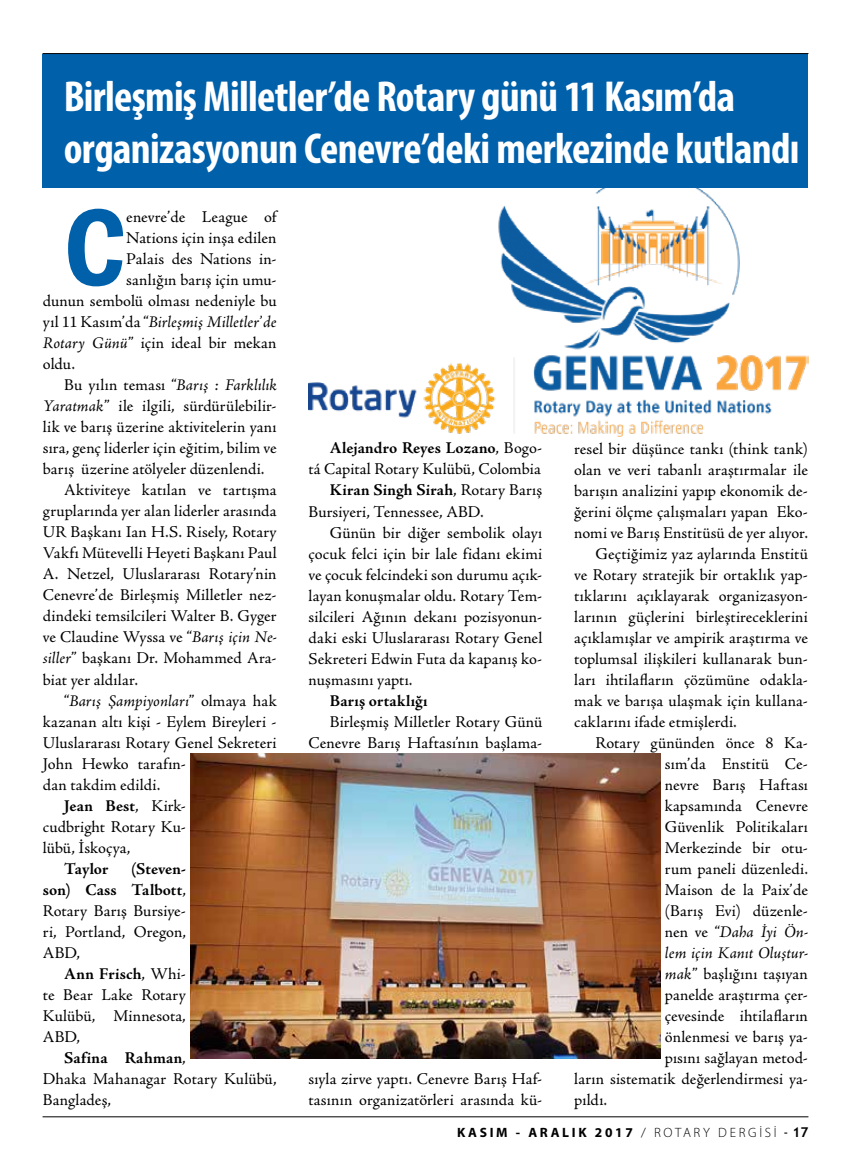
<style>
.page{position:relative;width:851px;height:1170px;background:#fff}
.page>*{position:absolute;margin:0;border:0;box-sizing:border-box;transform-origin:0 0}
.t1{font:700 102.3px "Tablet Gothic Narrow";color:#0060aa}
.t2{font:700 condensed 43.5px/52.2px "Myriad Pro";letter-spacing:-.015em;color:#fff}
.t3{font:16.5px/21px "Adobe Jenson Pro";letter-spacing:.01em;color:#000;text-align:justify}
.t4{font:italic 16.5px "Adobe Jenson Pro";letter-spacing:.005em;color:#000}
.t5{font:700 16.5px "Adobe Jenson Pro";letter-spacing:.01em;color:#000}
.t6{font:700 13.5px "Myriad Pro";letter-spacing:.2em;color:#000}
.s1{font-style:normal}
.s2{font-style:italic}
.s3{font-weight:400}
.s4{font-weight:700}
.s5{font-weight:300}
.s6{font-family:"Trebuchet MS";font-weight:400}
.s7{font-family:"Trebuchet MS"}
</style>
<div class="page">
<img style="left:308px;top:187px;width:499px;height:250px">
<div style="left:43px;top:54px;width:764px;height:133px;background:#0060aa"></div>
<img style="left:190px;top:753px;width:470px;height:305px">
<hr style="left:43px;top:53px;width:765px;height:1px;background:#000">
<hr style="left:43px;top:1116px;width:765px;height:1px;background:#000">
<h2 class="t2" style="left:64px;top:69px;width:737px">Birleşmiş Milletler’de Rotary günü 11 Kasım’da organizasyonun Cenevre’deki merkezinde kutlandı</h2>
<h1 class="t1" style="left:64px;top:176px;width:64px">C</h1>
<p class="t3" style="left:126px;top:207px;width:152px">enevre’de League of</p>
<p class="t3" style="left:126px;top:228px;width:152px">Nations için inşa edilen</p>
<p class="t3" style="left:126px;top:249px;width:152px">Palais des Nations in-</p>
<p class="t3" style="left:126px;top:270px;width:152px">sanlığın barış için umu-</p>
<p class="t3" style="left:43px;top:291px;width:235px">dunun sembolü olması nedeniyle bu</p>
<p class="t4" style="left:43px;top:313px;width:235px"><span class="s1">yıl 11 Kasım’da “</span>Birleşmiş Milletler’de</p>
<p class="t3" style="left:43px;top:333px;width:235px"><span class="s2">Rotary Günü</span>” için ideal bir mekan</p>
<p class="t3" style="left:43px;top:354px;width:34px">oldu.</p>
<p class="t4" style="left:64px;top:376px;width:214px"><span class="s1">Bu yılın teması “</span>Barış : Farklılık</p>
<p class="t3" style="left:43px;top:396px;width:235px"><span class="s2">Yaratmak</span>” ile ilgili, sürdürülebilir-</p>
<p class="t3" style="left:43px;top:417px;width:235px">lik ve barış üzerine aktivitelerin yanı</p>
<p class="t3" style="left:43px;top:438px;width:235px">sıra, genç liderler için eğitim, bilim ve</p>
<p class="t3" style="left:43px;top:459px;width:223px">barış üzerine atölyeler düzenlendi.</p>
<p class="t3" style="left:64px;top:480px;width:214px">Aktiviteye katılan ve tartışma</p>
<p class="t3" style="left:43px;top:501px;width:235px">gruplarında yer alan liderler arasında</p>
<p class="t3" style="left:43px;top:522px;width:235px">UR Başkanı Ian H.S. Risely, Rotary</p>
<p class="t3" style="left:43px;top:543px;width:235px">Vakfı Mütevelli Heyeti Başkanı Paul</p>
<p class="t3" style="left:43px;top:564px;width:235px">A. Netzel, Uluslararası Rotary’nin</p>
<p class="t3" style="left:43px;top:585px;width:235px">Cenevre’de Birleşmiş Milletler nez-</p>
<p class="t3" style="left:43px;top:606px;width:235px">dindeki temsilcileri Walter B. Gyger</p>
<p class="t3" style="left:43px;top:627px;width:235px">ve Claudine Wyssa ve “<span class="s2">Barış için Ne-</span></p>
<p class="t3" style="left:43px;top:648px;width:235px"><span class="s2">siller</span>” başkanı Dr. Mohammed Ara-</p>
<p class="t3" style="left:43px;top:669px;width:97px">biat yer aldılar.</p>
<p class="t4" style="left:64px;top:691px;width:214px"><span class="s1">“</span>Barış Şampiyonları<span class="s1">” olmaya hak</span></p>
<p class="t3" style="left:43px;top:711px;width:235px">kazanan altı kişi - Eylem Bireyleri -</p>
<p class="t3" style="left:43px;top:732px;width:235px">Uluslararası Rotary Genel Sekreteri</p>
<p class="t3" style="left:43px;top:753px;width:144px">John Hewko tarafın-</p>
<p class="t3" style="left:43px;top:774px;width:119px">dan takdim edildi.</p>
<p class="t5" style="left:64px;top:796px;width:123px">Jean Best<span class="s3">, Kirk-</span></p>
<p class="t3" style="left:43px;top:816px;width:144px">cudbright Rotary Ku-</p>
<p class="t3" style="left:43px;top:837px;width:89px">lübü, İskoçya,</p>
<p class="t5" style="left:64px;top:859px;width:46px">Taylor</p>
<p class="t3" style="left:43px;top:858px;width:144px;text-indent:88px"><span class="s4">(Steven&shy;son) Cass Talbott</span>, Rotary Barış Bursiye&shy;ri, Portland, Oregon, ABD,</p>
<p class="t3" style="left:43px;top:963px;width:144px;text-indent:21px"><span class="s4">Ann Frisch</span>, Whi&shy;te Bear Lake Rotary Kulübü, Minnesota, ABD,</p>
<p class="t3" style="left:43px;top:1047px;width:235px;text-align:left;text-indent:21px"><span class="s4">Safina Rahman</span>,<br>Dhaka Mahanagar Rotary Kulübü,<br>Bangladeş,</p>
<p class="t5" style="left:330px;top:439px;width:214px">Alejandro Reyes Lozano<span class="s3">, Bogo-</span></p>
<p class="t3" style="left:308px;top:459px;width:234px">tá Capital Rotary Kulübü, Colombia</p>
<p class="t5" style="left:330px;top:481px;width:214px">Kiran Singh Sirah<span class="s3">, Rotary Barış</span></p>
<p class="t3" style="left:308px;top:501px;width:177px">Bursiyeri, Tennessee, ABD.</p>
<p class="t3" style="left:330px;top:522px;width:214px">Günün bir diğer sembolik olayı</p>
<p class="t3" style="left:308px;top:543px;width:235px">çocuk felci için bir lale fidanı ekimi</p>
<p class="t3" style="left:308px;top:564px;width:235px">ve çocuk felcindeki son durumu açık-</p>
<p class="t3" style="left:308px;top:585px;width:235px">layan konuşmalar oldu. Rotary Tem-</p>
<p class="t3" style="left:308px;top:606px;width:235px">silcileri Ağının dekanı pozisyonun-</p>
<p class="t3" style="left:308px;top:627px;width:235px">daki eski Uluslararası Rotary Genel</p>
<p class="t3" style="left:308px;top:648px;width:235px">Sekreteri Edwin Futa da kapanış ko-</p>
<p class="t3" style="left:308px;top:669px;width:105px">nuşmasını yaptı.</p>
<p class="t5" style="left:330px;top:691px;width:99px">Barış ortaklığı</p>
<p class="t3" style="left:308px;top:711px;width:235px;text-align:right">Birleşmiş Milletler Rotary Günü<br>Cenevre Barış Haftası’nın başlama-</p>
<p class="t3" style="left:308px;top:1068px;width:235px">sıyla zirve yaptı. Cenevre Barış Haf&shy;tasının organizatörleri arasında kü-</p>
<p class="t3" style="left:574px;top:438px;width:235px">resel bir düşünce tankı (think tank)</p>
<p class="t3" style="left:574px;top:459px;width:235px">olan ve veri tabanlı araştırmalar ile</p>
<p class="t3" style="left:574px;top:480px;width:235px">barışın analizini yapıp ekonomik de-</p>
<p class="t3" style="left:574px;top:501px;width:235px">ğerini ölçme çalışmaları yapan Eko-</p>
<p class="t3" style="left:574px;top:522px;width:235px">nomi ve Barış Enstitüsü de yer alıyor.</p>
<p class="t3" style="left:595px;top:543px;width:214px">Geçtiğimiz yaz aylarında Enstitü</p>
<p class="t3" style="left:574px;top:564px;width:235px">ve Rotary stratejik bir ortaklık yap-</p>
<p class="t3" style="left:574px;top:585px;width:235px">tıklarını açıklayarak organizasyon-</p>
<p class="t3" style="left:574px;top:606px;width:235px">larının güçlerini birleştireceklerini</p>
<p class="t3" style="left:574px;top:627px;width:235px">açıklamışlar ve ampirik araştırma ve</p>
<p class="t3" style="left:574px;top:648px;width:235px">toplumsal ilişkileri kullanarak bun-</p>
<p class="t3" style="left:574px;top:669px;width:235px">ları ihtilafların çözümüne odakla-</p>
<p class="t3" style="left:574px;top:690px;width:235px">mak ve barışa ulaşmak için kullana-</p>
<p class="t3" style="left:574px;top:711px;width:164px">caklarını ifade etmişlerdi.</p>
<p class="t3" style="left:595px;top:732px;width:214px">Rotary gününden önce 8 Ka-</p>
<p class="t3" style="left:664px;top:753px;width:144px">sım’da Enstitü Ce-</p>
<p class="t3" style="left:664px;top:774px;width:144px">nevre Barış Haftası</p>
<p class="t3" style="left:664px;top:795px;width:144px">kapsamında Cenevre</p>
<p class="t3" style="left:664px;top:816px;width:144px">Güvenlik Politikaları</p>
<p class="t3" style="left:664px;top:837px;width:144px">Merkezinde bir otu-</p>
<p class="t3" style="left:664px;top:858px;width:144px">rum paneli düzenledi.</p>
<p class="t3" style="left:664px;top:879px;width:144px">Maison de la Paix’de</p>
<p class="t3" style="left:664px;top:900px;width:144px">(Barış Evi) düzenle-</p>
<p class="t4" style="left:664px;top:922px;width:144px"><span class="s1">nen ve “</span>Daha İyi Ön-</p>
<p class="t4" style="left:664px;top:943px;width:144px">lem için Kanıt Oluştur-</p>
<p class="t3" style="left:664px;top:963px;width:144px"><span class="s2">mak</span>” başlığını taşıyan</p>
<p class="t3" style="left:664px;top:984px;width:144px">panelde araştırma çer-</p>
<p class="t3" style="left:664px;top:1005px;width:144px">çevesinde ihtilafların</p>
<p class="t3" style="left:664px;top:1026px;width:144px">önlenmesi ve barış ya-</p>
<p class="t3" style="left:664px;top:1047px;width:144px">pısını sağlayan metod-</p>
<p class="t3" style="left:574px;top:1068px;width:235px">ların sistematik değerlendirmesi ya-</p>
<p class="t3" style="left:574px;top:1089px;width:34px">pıldı.</p>
<p class="t6" style="left:457px;top:1123px;width:353px">KASIM - ARALIK 2017 <span class="s5">/ ROTARY DERGİSİ</span> <span class="s6">-</span> <span class="s7">17</span></p>
</div>
